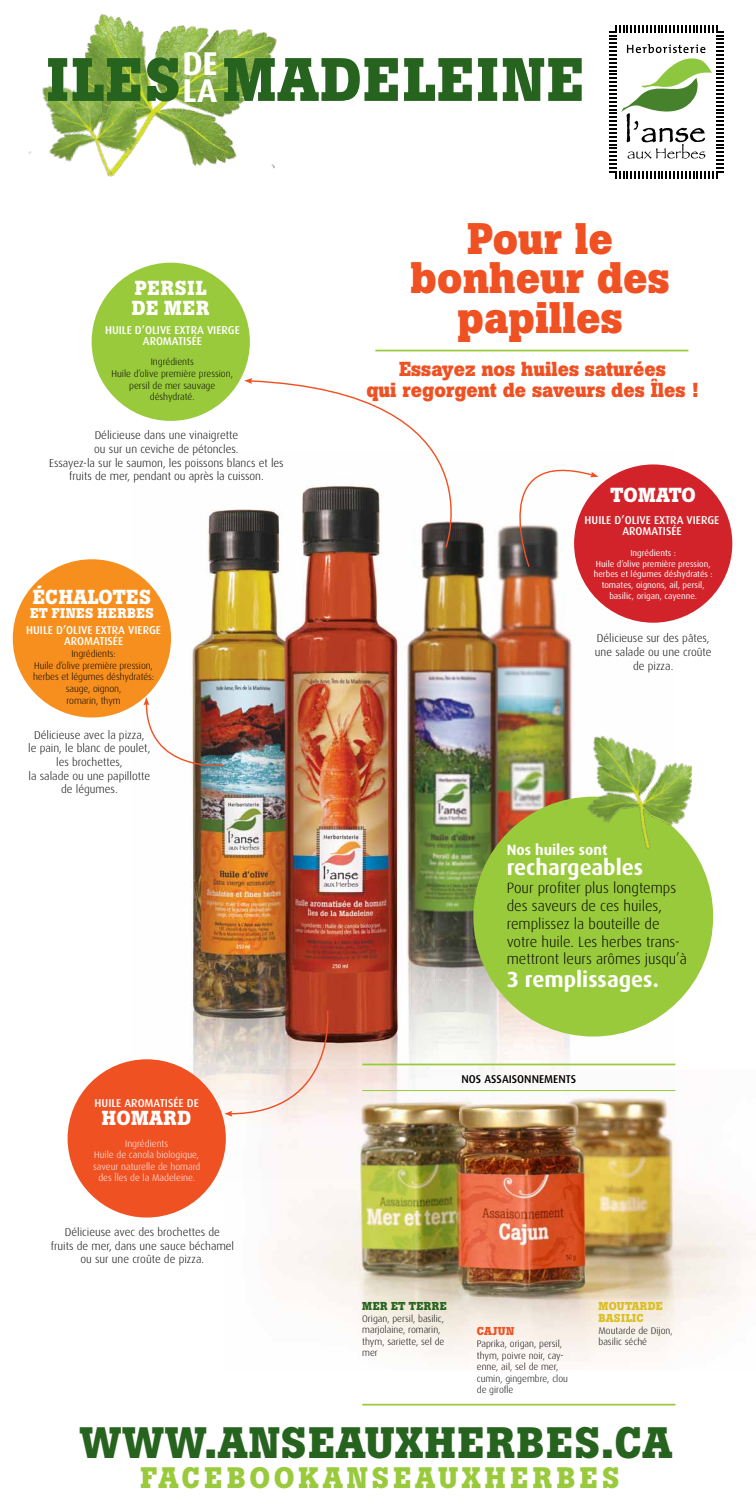
<style>
.page{position:relative;width:756px;height:1512px;background:#fff}
.page>*{position:absolute;margin:0;border:0;box-sizing:border-box;transform-origin:0 0}
.t1{font:700 60.64px "Boton";letter-spacing:.04em;color:#26631e}
.t2{font:700 43.75px/39.4px "Boton";color:#f05123;text-align:center}
.t3{font:700 43.57px "Boton";letter-spacing:.02em;color:#26631e}
.t4{font:700 32.99px "Dax";color:#fff}
.t5{font:700 29.4px "Boton";letter-spacing:.13em;color:#99ca3c}
.t6{font:700 21.88px "Dax";color:#fff}
.t7{font:700 20.12px/21px "Boton";color:#f05123;text-align:center}
.t8{font:700 20.12px "Boton";letter-spacing:.02em;color:#fff}
.t9{font:700 20.12px/20.1px "Boton";letter-spacing:.05em;color:#fff}
.t10{font:300 14.88px/17.8px "Dax";color:#000}
.t11{font:700 14.88px "Dax";color:#fff}
.t12{font:700 14px "Boton";letter-spacing:.045em;color:#fff}
.t13{font:300 11.38px/13.7px "Dax";color:#000;text-align:center}
.t14{font:500 11.38px/11.4px "Dax";color:#fff;text-align:center}
.t15{font:500 11.38px "Dax";color:#000}
.t16{font:700 11.38px/12.2px "Boton";letter-spacing:.02em;color:#dabe27}
.t17{font:700 11.38px "Boton";color:#26631e}
.t18{font:700 11.38px "Boton";color:#f05123}
.t19{font:300 9.62px/11.5px "Dax";color:#000}
.t20{font:300 9.62px/11.5px "Dax";color:#fff;text-align:center}
.t21{font:8.75px/10.5px "Dax";color:#fff;text-align:center}
.s1{font-family:"Dax";font-size:32.99px;color:#fff}
</style>
<div class="page">
<svg style="left:609px;top:25px;width:115px;height:154px"></svg>
<img style="left:133px;top:471px;width:542px;height:706px">
<div style="left:574px;top:464px;width:158px;height:159px;background:#d2232a;border-radius:50%"></div>
<svg style="left:244px;top:378px;width:354px;height:190px"></svg>
<div style="left:92px;top:263px;width:158px;height:158px;background:#99ca3c;border-radius:50%"></div>
<svg style="left:224px;top:1009px;width:114px;height:61px;background:#c19f94"></svg>
<div style="left:68px;top:1059px;width:158px;height:159px;background:#f05123;border-radius:50%"></div>
<div style="left:13px;top:559px;width:158px;height:159px;background:#f78f1e;border-radius:50%"></div>
<img style="left:143px;top:697px;width:83px;height:77px">
<div style="left:473px;top:797px;width:240px;height:240px;background:#99ca3c;border-radius:50%"></div>
<img style="left:562px;top:731px;width:130px;height:118px">
<img style="left:82px;top:13px;width:195px;height:156px">
<img style="left:28px;top:75px;width:112px;height:102px">
<hr style="left:375px;top:350px;width:313px;height:1px;background:#99ca3c">
<img style="left:223px;top:1070px;width:533px;height:292px">
<hr style="left:362px;top:1064px;width:313px;height:1px;background:#99ca3c">
<hr style="left:362px;top:1090px;width:313px;height:1px;background:#99ca3c">
<hr style="left:362px;top:1404px;width:313px;height:2px;background:#99ca3c">
<h3 class="t4" style="left:182px;top:45px;width:37px">De</h3>
<h1 class="t1" style="left:47px;top:44px;width:538px">ILES <span class="s1">la</span>MADELEINE</h1>
<h3 class="t9" style="left:132px;top:278px;width:79px">PERSIL<br>DE MER</h3>
<p class="t14" style="left:105px;top:324px;width:136px">HUILE D’OLIVE EXTRA VIERGE<br>AROMATISÉE</p>
<p class="t19" style="left:111px;top:356px;width:123px;text-align:center">Ingrédients<br>Huile d’olive première pression, persil de mer sauvage déshydraté.</p>
<p class="t13" style="left:49px;top:429px;width:236px">Délicieuse dans une vinaigrette<br>ou sur un ceviche de pétoncles.<br>Essayez-la sur le saumon, les poissons blancs et les fruits de mer, pendant ou après la cuisson.</p>
<h3 class="t8" style="left:33px;top:585px;width:119px">ÉCHALOTES</h3>
<p class="t12" style="left:30px;top:605px;width:125px">ET FINES HERBES</p>
<p class="t14" style="left:26px;top:624px;width:136px">HUILE D’OLIVE EXTRA VIERGE<br>AROMATISÉE</p>
<p class="t19" style="left:33px;top:648px;width:122px;text-align:center">Ingrédients:<br>Huile d’olive première pression, herbes et légumes déshydratés: sauge, oignon,<br>romarin, thym</p>
<p class="t13" style="left:28px;top:728px;width:124px">Délicieuse avec la pizza,<br>le pain, le blanc de poulet, les brochettes,<br>la salade ou une papillotte de légumes.</p>
<p class="t14" style="left:95px;top:1097px;width:99px">HUILE AROMATISÉE DE</p>
<p class="t20" style="left:93px;top:1138px;width:109px">Ingrédients<br>Huile de canola biologique, saveur naturelle de homard des Îles de la Madeleine.</p>
<h3 class="t8" style="left:102px;top:1107px;width:91px">HOMARD</h3>
<p class="t13" style="left:51px;top:1225px;width:185px">Délicieuse avec des brochettes de<br>fruits de mer, dans une sauce béchamel ou sur une croûte de pizza.</p>
<h2 class="t2" style="left:410px;top:219px;width:261px">POUR LE<br>BONHEUR DES<br>PAPILLES</h2>
<h3 class="t7" style="left:366px;top:359px;width:334px">ESSAYEZ NOS HUILES SATURÉES<br>QUI REGORGENT DE SAVEURS DES ÎLES !</h3>
<h3 class="t8" style="left:611px;top:484px;width:85px">TOMATO</h3>
<p class="t14" style="left:585px;top:514px;width:136px">HUILE D’OLIVE EXTRA VIERGE<br>AROMATISÉE</p>
<p class="t21" style="left:594px;top:548px;width:120px">Ingrédients :<br>Huile d’olive première pression, herbes et légumes déshydratés : tomates, oignons, ail, persil,</p>
<p class="t21" style="left:609px;top:591px;width:89px">basilic, origan, cayenne.</p>
<p class="t13" style="left:595px;top:632px;width:118px">Délicieuse sur des pâtes, une salade ou une croûte de pizza.</p>
<h3 class="t11" style="left:507px;top:841px;width:102px">Nos huiles sont</h3>
<h3 class="t6" style="left:507px;top:855px;width:138px">rechargeables</h3>
<h3 class="t10" style="left:507px;top:879px;width:182px">Pour profiter plus longtemps des saveurs de ces huiles, remplissez la bouteille de votre huile. Les herbes trans&shy;mettront leurs arômes jusqu’à</h3>
<h3 class="t6" style="left:507px;top:967px;width:154px">3 remplissages.</h3>
<p class="t15" style="left:461px;top:1073px;width:30px">NOS ASSAISO</p>
<p class="t15" style="left:524px;top:1073px;width:48px">NNEMENTS</p>
<p class="t17" style="left:362px;top:1299px;width:63px">MER ET TERRE</p>
<p class="t19" style="left:362px;top:1313px;width:84px">Origan, persil, basilic, marjolaine, romarin, thym, sariette, sel de mer</p>
<p class="t18" style="left:477px;top:1325px;width:31px">CAJUN</p>
<p class="t19" style="left:477px;top:1338px;width:93px">Paprika, origan, persil, thym, poivre noir, cay&shy;enne, ail, sel de mer, cumin, gingembre, clou de girofle</p>
<p class="t16" style="left:598px;top:1300px;width:66px">MOUTARDE<br>BASILIC</p>
<p class="t19" style="left:598px;top:1325px;width:76px">Moutarde de Dijon, basilic séché</p>
<h3 class="t3" style="left:80px;top:1417px;width:594px">WWW.ANSEAUXHERBES.CA</h3>
<h3 class="t5" style="left:140px;top:1460px;width:480px">FACEBOOKANSEAUXHERBES</h3>
</div>
